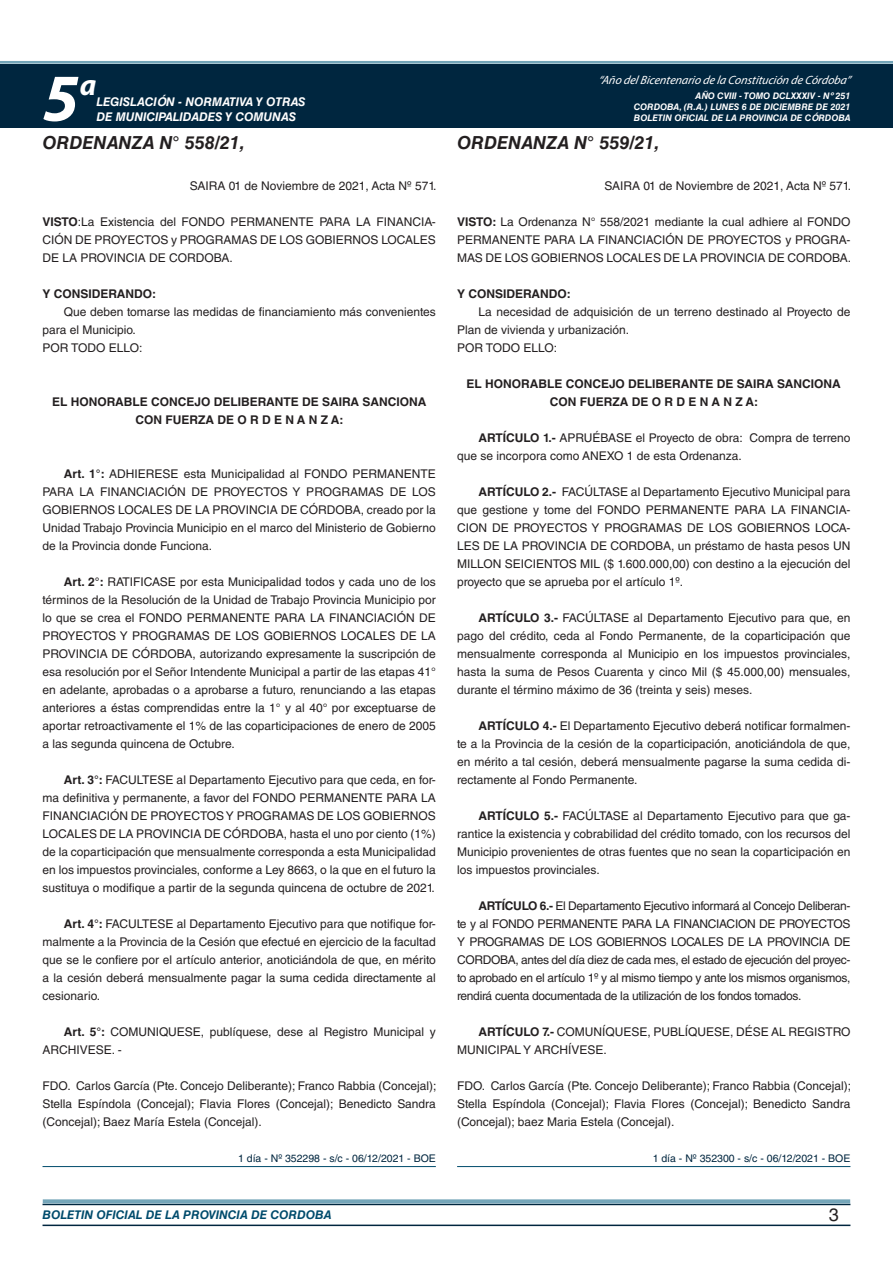
<style>
.page{position:relative;width:893px;height:1263px;background:#fff}
.page>*{position:absolute;margin:0;border:0;box-sizing:border-box;transform-origin:0 0}
.t1{font:italic 700 67.5px "Myriad Pro";color:#fff}
.t2{font:italic 700 30px "Myriad Pro";color:#fff}
.NOMBRE_DE_MINISTERIO{font:italic 700 18px "Helvetica LT Std";color:#231f20}
.t3{font:18px "Helvetica LT Std";color:#231f20}
.BASE{font:12px/18px "Helvetica LT Std";color:#231f20;text-align:justify}
.RESUELVE{font:700 12px/18px "Helvetica LT Std";color:#231f20;text-align:center}
.FECHA{font:12px "Helvetica LT Std";color:#231f20}
.t4{font:italic 700 12px "Helvetica LT Std";color:#fff}
.t5{font:italic 12px "Myriad Pro";color:#fff}
.t6{font:italic 700 12px "Helvetica LT Std";color:#004b6c}
.BASE-2{font:700 12px "Helvetica LT Std";color:#231f20}
.FECHA_DE_VENCIMIENTO{font:10.5px "Helvetica LT Std";color:#00263f}
.t7{font:italic 700 9px/10.8px "Helvetica LT Std";color:#fff;text-align:justify}
.s1{font-weight:700}
</style>
<div class="page">
<div style="left:0;top:61px;width:893px;height:6px;background:#fff;opacity:.75"></div>
<div style="left:0;top:64px;width:893px;height:64px;background:#00263f"></div>
<hr style="left:43px;top:1224px;width:807px;height:2px;background:#00263f">
<div style="left:42px;top:1198px;width:809px;height:8px;background:#fff;opacity:.75"></div>
<hr style="left:43px;top:1166px;width:393px;height:1px;background:#004b6c">
<hr style="left:457px;top:1166px;width:393px;height:1px;background:#004b6c">
<h1 class="t1" style="left:43px;top:54px;width:38px">5</h1>
<h2 class="t2" style="left:80px;top:66px;width:18px">a</h2>
<p class="t4" style="left:96px;top:95px;width:211px">LEGISLACIÓN - NORMATIVA Y OTRAS</p>
<p class="t4" style="left:96px;top:109px;width:201px">DE MUNICIPALIDADES Y COMUNAS</p>
<p class="NOMBRE_DE_MINISTERIO" style="left:43px;top:131px;width:204px">ORDENANZA N° 558/21,</p>
<p class="FECHA" style="left:190px;top:179px;width:248px">SAIRA 01 de Noviembre de 2021, Acta Nº 571.</p>
<p class="BASE" style="left:43px;top:213px;width:395px"><span class="s1">VISTO</span>:La Existencia del FONDO PERMANENTE PARA LA FINANCIA-CIÓN DE PROYECTOS y PROGRAMAS DE LOS GOBIERNOS LOCALES DE LA PROVINCIA DE CORDOBA.</p>
<p class="BASE-2" style="left:43px;top:286px;width:115px">Y CONSIDERANDO:</p>
<p class="BASE" style="left:43px;top:303px;width:395px;text-indent:21px">Que deben tomarse las medidas de financiamiento más convenientes para el Municipio.</p>
<p class="BASE" style="left:43px;top:339px;width:101px">POR TODO ELLO:</p>
<p class="RESUELVE" style="left:52px;top:392px;width:376px">EL HONORABLE CONCEJO DELIBERANTE DE SAIRA SANCIONA<br>CON FUERZA DE O R D E N A N Z A:</p>
<p class="BASE" style="left:43px;top:465px;width:395px;text-indent:21px"><span class="s1">Art. 1°:</span> ADHIERESE esta Municipalidad al FONDO PERMANENTE PARA LA FINANCIACIÓN DE PROYECTOS Y PROGRAMAS DE LOS GOBIERNOS LOCALES DE LA PROVINCIA DE CÓRDOBA, creado por la Unidad Trabajo Provincia Municipio en el marco del Ministerio de Gobierno de la Provincia donde Funciona.</p>
<p class="BASE" style="left:43px;top:573px;width:395px;text-indent:21px"><span class="s1">Art. 2°:</span> RATIFICASE por esta Municipalidad todos y cada uno de los términos de la Resolución de la Unidad de Trabajo Provincia Municipio por lo que se crea el FONDO PERMANENTE PARA LA FINANCIACIÓN DE PROYECTOS Y PROGRAMAS DE LOS GOBIERNOS LOCALES DE LA PROVINCIA DE CÓRDOBA, autorizando expresamente la suscripción de esa resolución por el Señor Intendente Municipal a partir de las etapas 41° en adelante, aprobadas o a aprobarse a futuro, renunciando a las etapas anteriores a éstas comprendidas entre la 1° y al 40° por exceptuarse de aportar retroactivamente el 1% de las coparticipaciones de enero de 2005 a las segunda quincena de Octubre.</p>
<p class="BASE" style="left:43px;top:771px;width:395px;text-indent:21px"><span class="s1">Art. 3°:</span> FACULTESE al Departamento Ejecutivo para que ceda, en for&shy;ma definitiva y permanente, a favor del FONDO PERMANENTE PARA LA FINANCIACIÓN DE PROYECTOS Y PROGRAMAS DE LOS GOBIERNOS LOCALES DE LA PROVINCIA DE CÓRDOBA, hasta el uno por ciento (1%) de la coparticipación que mensualmente corresponda a esta Municipalidad en los impuestos provinciales, conforme a Ley 8663, o la que en el futuro la sustituya o modifique a partir de la segunda quincena de octubre de 2021.</p>
<p class="BASE" style="left:43px;top:915px;width:395px;text-indent:21px"><span class="s1">Art. 4°:</span> FACULTESE al Departamento Ejecutivo para que notifique for&shy;malmente a la Provincia de la Cesión que efectué en ejercicio de la facultad que se le confiere por el artículo anterior, anoticiándola de que, en mérito a la cesión deberá mensualmente pagar la suma cedida directamente al cesionario.</p>
<p class="BASE" style="left:43px;top:1023px;width:395px;text-indent:21px"><span class="s1">Art. 5°:</span> COMUNIQUESE, publíquese, dese al Registro Municipal y<br>ARCHIVESE. -</p>
<p class="BASE" style="left:43px;top:1077px;width:395px">FDO. Carlos García (Pte. Concejo Deliberante); Franco Rabbia (Concejal); Stella Espíndola (Concejal); Flavia Flores (Concejal); Benedicto Sandra (Concejal); Baez María Estela (Concejal).</p>
<p class="FECHA_DE_VENCIMIENTO" style="left:238px;top:1152px;width:199px">1 día - Nº 352298 - s/c - 06/12/2021 - BOE</p>
<p class="t5" style="left:598px;top:72px;width:254px">“Año delBicentenario de la Constitución de Córdoba”</p>
<p class="t7" style="left:634px;top:91px;width:218px;text-indent:61px">AÑO CVIII - TOMO DCLXXXIV - Nº 251<br>CORDOBA, (R.A.) LUNES 6 DE DICIEMBRE DE 2021<br>BOLETIN OFICIAL DE LA PROVINCIA DE CÓRDOBA</p>
<p class="NOMBRE_DE_MINISTERIO" style="left:457px;top:131px;width:204px">ORDENANZA N° 559/21,</p>
<p class="FECHA" style="left:604px;top:179px;width:248px">SAIRA 01 de Noviembre de 2021, Acta Nº 571.</p>
<p class="BASE" style="left:457px;top:213px;width:396px"><span class="s1">VISTO:</span> La Ordenanza N° 558/2021 mediante la cual adhiere al FONDO PERMANENTE PARA LA FINANCIACIÓN DE PROYECTOS y PROGRA-MAS DE LOS GOBIERNOS LOCALES DE LA PROVINCIA DE CORDOBA.</p>
<p class="BASE-2" style="left:457px;top:286px;width:115px">Y CONSIDERANDO:</p>
<p class="BASE" style="left:457px;top:303px;width:395px;text-indent:21px">La necesidad de adquisición de un terreno destinado al Proyecto de<br>Plan de vivienda y urbanización.</p>
<p class="BASE" style="left:457px;top:339px;width:101px">POR TODO ELLO:</p>
<p class="RESUELVE" style="left:467px;top:374px;width:376px">EL HONORABLE CONCEJO DELIBERANTE DE SAIRA SANCIONA<br>CON FUERZA DE O R D E N A N Z A:</p>
<p class="BASE" style="left:457px;top:429px;width:395px;text-indent:21px"><span class="s1">ARTÍCULO 1.-</span> APRUÉBASE el Proyecto de obra: Compra de terreno que se incorpora como ANEXO 1 de esta Ordenanza.</p>
<p class="BASE" style="left:457px;top:483px;width:395px;text-indent:21px"><span class="s1">ARTÍCULO 2.-</span> FACÚLTASE al Departamento Ejecutivo Municipal para que gestione y tome del FONDO PERMANENTE PARA LA FINANCIA-CION DE PROYECTOS Y PROGRAMAS DE LOS GOBIERNOS LOCA-LES DE LA PROVINCIA DE CORDOBA, un préstamo de hasta pesos UN MILLON SEICIENTOS MIL ($ 1.600.000,00) con destino a la ejecución del proyecto que se aprueba por el artículo 1º.</p>
<p class="BASE" style="left:457px;top:609px;width:395px;text-indent:21px"><span class="s1">ARTÍCULO 3.-</span> FACÚLTASE al Departamento Ejecutivo para que, en pago del crédito, ceda al Fondo Permanente, de la coparticipación que mensualmente corresponda al Municipio en los impuestos provinciales, hasta la suma de Pesos Cuarenta y cinco Mil ($ 45.000,00) mensuales, durante el término máximo de 36 (treinta y seis) meses.</p>
<p class="BASE" style="left:457px;top:717px;width:395px;text-indent:21px"><span class="s1">ARTÍCULO 4.-</span> El Departamento Ejecutivo deberá notificar formalmen&shy;te a la Provincia de la cesión de la coparticipación, anoticiándola de que, en mérito a tal cesión, deberá mensualmente pagarse la suma cedida di&shy;rectamente al Fondo Permanente.</p>
<p class="BASE" style="left:457px;top:807px;width:395px;text-indent:21px"><span class="s1">ARTÍCULO 5.-</span> FACÚLTASE al Departamento Ejecutivo para que ga&shy;rantice la existencia y cobrabilidad del crédito tomado, con los recursos del Municipio provenientes de otras fuentes que no sean la coparticipación en los impuestos provinciales.</p>
<p class="BASE" style="left:457px;top:897px;width:395px;text-indent:21px"><span class="s1">ARTÍCULO 6.-</span> El Departamento Ejecutivo informará al Concejo Deliberan&shy;te y al FONDO PERMANENTE PARA LA FINANCIACION DE PROYECTOS Y PROGRAMAS DE LOS GOBIERNOS LOCALES DE LA PROVINCIA DE CORDOBA, antes del día diez de cada mes, el estado de ejecución del proyec&shy;to aprobado en el artículo 1º y al mismo tiempo y ante los mismos organismos, rendirá cuenta documentada de la utilización de los fondos tomados.</p>
<p class="BASE" style="left:457px;top:1023px;width:395px;text-indent:21px"><span class="s1">ARTÍCULO 7.-</span> COMUNÍQUESE, PUBLÍQUESE, DÉSE AL REGISTRO<br>MUNICIPAL Y ARCHÍVESE.</p>
<p class="BASE" style="left:457px;top:1077px;width:395px">FDO. Carlos García (Pte. Concejo Deliberante); Franco Rabbia (Concejal); Stella Espíndola (Concejal); Flavia Flores (Concejal); Benedicto Sandra (Concejal); baez Maria Estela (Concejal).</p>
<p class="FECHA_DE_VENCIMIENTO" style="left:653px;top:1152px;width:199px">1 día - Nº 352300 - s/c - 06/12/2021 - BOE</p>
<p class="t6" style="left:43px;top:1208px;width:290px">BOLETIN OFICIAL DE LA PROVINCIA DE CORDOBA</p>
<h3 class="t3" style="left:829px;top:1204px;width:12px">3</h3>
</div>
